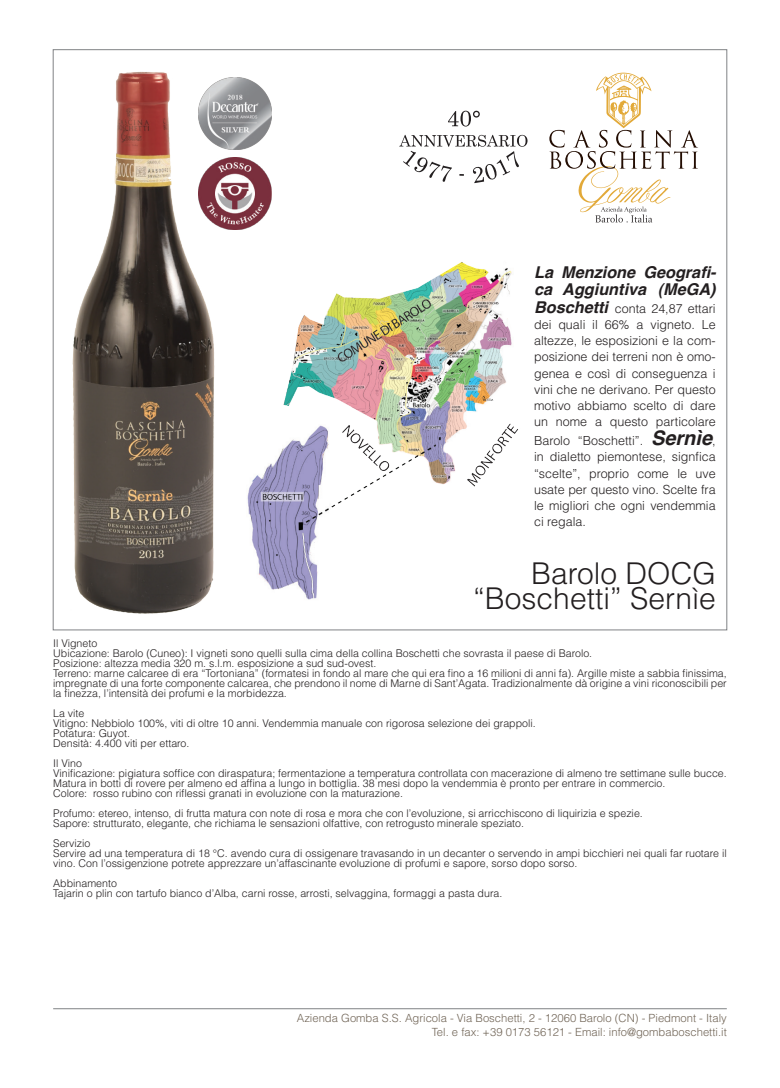
<style>
.page{position:relative;width:780px;height:1088px;background:#fff}
.page>*{position:absolute;margin:0;border:0;box-sizing:border-box;transform-origin:0 0}
.t1{font:300 30px/25px "Helvetica";color:#231f20;text-align:right}
.t2{font:italic 700 16.25px/17.5px "Helvetica";color:#231f20}
.t3{font:300 12.5px/16.2px "Helvetica";color:#231f20;text-align:justify}
.t4{font:300 11.25px/13.5px "Helvetica";color:#716557;text-align:right}
.t5{font:300 10.62px/10px "Helvetica";color:#231f20}
.s1{font-weight:700;font-style:italic;font-size:16.25px}
.s2{font-weight:700;font-style:italic;font-size:20px}
</style>
<div class="page">
<hr style="left:53px;top:1008px;width:673px;height:1px;background:#808285">
<img style="left:72px;top:72px;width:143px;height:542px">
<img style="left:247px;top:262px;width:271px;height:338px">
<svg style="left:549px;top:73px;width:149px;height:149px"></svg>
<svg style="left:448px;top:111px;width:32px;height:16px"></svg>
<svg style="left:399px;top:135px;width:128px;height:48px"></svg>
<img style="left:199px;top:157px;width:72px;height:72px">
<img style="left:199px;top:78px;width:72px;height:72px">
<h2 class="t2" style="left:534px;top:263px;width:184px">La Menzione Geografi&shy;ca Aggiuntiva (MeGA)</h2>
<p class="t3" style="left:534px;top:300px;width:183px"><span class="s1">Boschetti</span> conta 24,87 ettari dei quali il 66% a vigneto. Le altezze, le esposizioni e la com&shy;posizione dei terreni non è omo&shy;genea e così di conseguenza i vini che ne derivano. Per questo motivo abbiamo scelto di dare un nome a questo particolare</p>
<p class="t3" style="left:534px;top:432px;width:183px">Barolo “Boschetti”. <span class="s2">Sernìe</span>, in dialetto piemontese, signfica “scelte”, proprio come le uve usate per questo vino. Scelte fra le migliori che ogni vendemmia ci regala.</p>
<h1 class="t1" style="left:473px;top:560px;width:244px">Barolo DOCG “Boschetti” Sernìe</h1>
<p class="t5" style="left:53px;top:638px;width:675px">Il Vigneto<br>Ubicazione: Barolo (Cuneo): I vigneti sono quelli sulla cima della collina Boschetti che sovrasta il paese di Barolo.<br>Posizione: altezza media 320 m. s.l.m. esposizione a sud sud-ovest.<br>Terreno: marne calcaree di era “Tortoniana” (formatesi in fondo al mare che qui era fino a 16 milioni di anni fa). Argille miste a sabbia finissima, impregnate di una forte componente calcarea, che prendono il nome di Marne di Sant’Agata. Tradizionalmente dà origine a vini riconoscibili per la finezza, l’intensità dei profumi e la morbidezza.</p>
<p class="t5" style="left:53px;top:708px;width:484px">La vite<br>Vitigno: Nebbiolo 100%, viti di oltre 10 anni. Vendemmia manuale con rigorosa selezione dei grappoli.<br>Potatura: Guyot.<br>Densità: 4.400 viti per ettaro.</p>
<p class="t5" style="left:53px;top:758px;width:675px">Il Vino<br>Vinificazione: pigiatura soffice con diraspatura; fermentazione a temperatura controllata con macerazione di almeno tre settimane sulle bucce.<br>Matura in botti di rovere per almeno ed affina a lungo in bottiglia. 38 mesi dopo la vendemmia è pronto per entrare in commercio.<br>Colore: rosso rubino con riflessi granati in evoluzione con la maturazione.</p>
<p class="t5" style="left:53px;top:808px;width:591px">Profumo: etereo, intenso, di frutta matura con note di rosa e mora che con l’evoluzione, si arricchiscono di liquirizia e spezie.<br>Sapore: strutturato, elegante, che richiama le sensazioni olfattive, con retrogusto minerale speziato.</p>
<p class="t5" style="left:53px;top:838px;width:675px">Servizio<br>Servire ad una temperatura di 18 °C. avendo cura di ossigenare travasando in un decanter o servendo in ampi bicchieri nei quali far ruotare il vino. Con l’ossigenzione potrete apprezzare un’affascinante evoluzione di profumi e sapore, sorso dopo sorso.</p>
<p class="t5" style="left:53px;top:878px;width:450px">Abbinamento<br>Tajarin o plin con tartufo bianco d’Alba, carni rosse, arrosti, selvaggina, formaggi a pasta dura.</p>
<p class="t4" style="left:297px;top:1011px;width:431px">Azienda Gomba S.S. Agricola - Via Boschetti, 2 - 12060 Barolo (CN) - Piedmont - Italy<br>Tel. e fax: +39 0173 56121 - Email: info@gombaboschetti.it</p>
</div>
